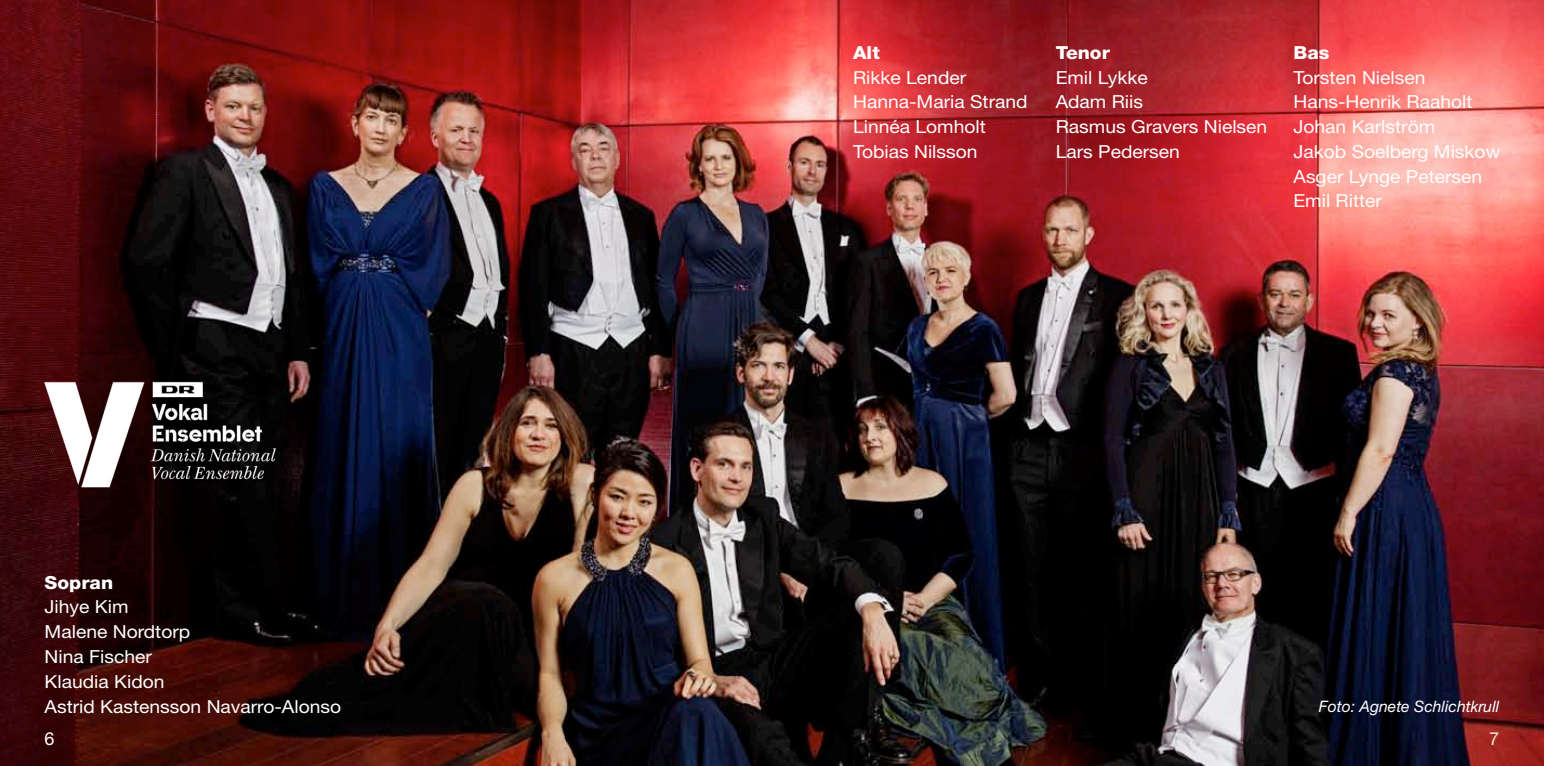
<style>
.page{position:relative;width:1544px;height:766px;background:#fff}
.page>*{position:absolute;margin:0;border:0;box-sizing:border-box;transform-origin:0 0}
.t1{font:18px/24.8px "Helvetica Neue";color:#fff;scale:1.07 1}
.t2{font:800 18px "Helvetica Neue";color:#fff;scale:1.07 1}
.t3{font:18px "Helvetica Neue";color:#fff}
.t4{font:18px "Helvetica Neue";color:#efe9d1}
.t5{font:italic 15.75px "Helvetica Neue";color:#fff}
</style>
<div class="page">
<img style="left:0;top:0;width:1543px;height:765px">
<img style="left:24px;top:375px;width:274px;height:128px">
<p class="t2" style="left:45px;top:571px;width:66px">Sopran</p>
<p class="t1" style="left:45px;top:594px;width:279px">Jihye Kim<br>Malene Nordtorp<br>Nina Fischer<br>Klaudia Kidon<br>Astrid Kastensson Navarro-Alonso</p>
<p class="t2" style="left:853px;top:42px;width:27px">Alt</p>
<p class="t1" style="left:853px;top:65px;width:165px">Rikke Lender<br>Hanna-Maria Strand<br>Linnéa Lomholt<br>Tobias Nilsson</p>
<p class="t2" style="left:1055px;top:42px;width:52px">Tenor</p>
<p class="t1" style="left:1055px;top:65px;width:199px">Emil Lykke<br>Adam Riis<br>Rasmus Gravers Nielsen<br>Lars Pedersen</p>
<p class="t2" style="left:1293px;top:42px;width:35px">Bas</p>
<p class="t1" style="left:1293px;top:65px;width:195px">Torsten Nielsen<br>Hans-Henrik Raaholt<br>Johan Karlström<br>Jakob Soelberg Miskow<br>Asger Lynge Petersen<br>Emil Ritter</p>
<p class="t5" style="left:1318px;top:697px;width:182px">Foto: Agnete Schlichtkrull</p>
<p class="t3" style="left:45px;top:727px;width:12px">6</p>
<p class="t4" style="left:1489px;top:727px;width:12px">7</p>
</div>
